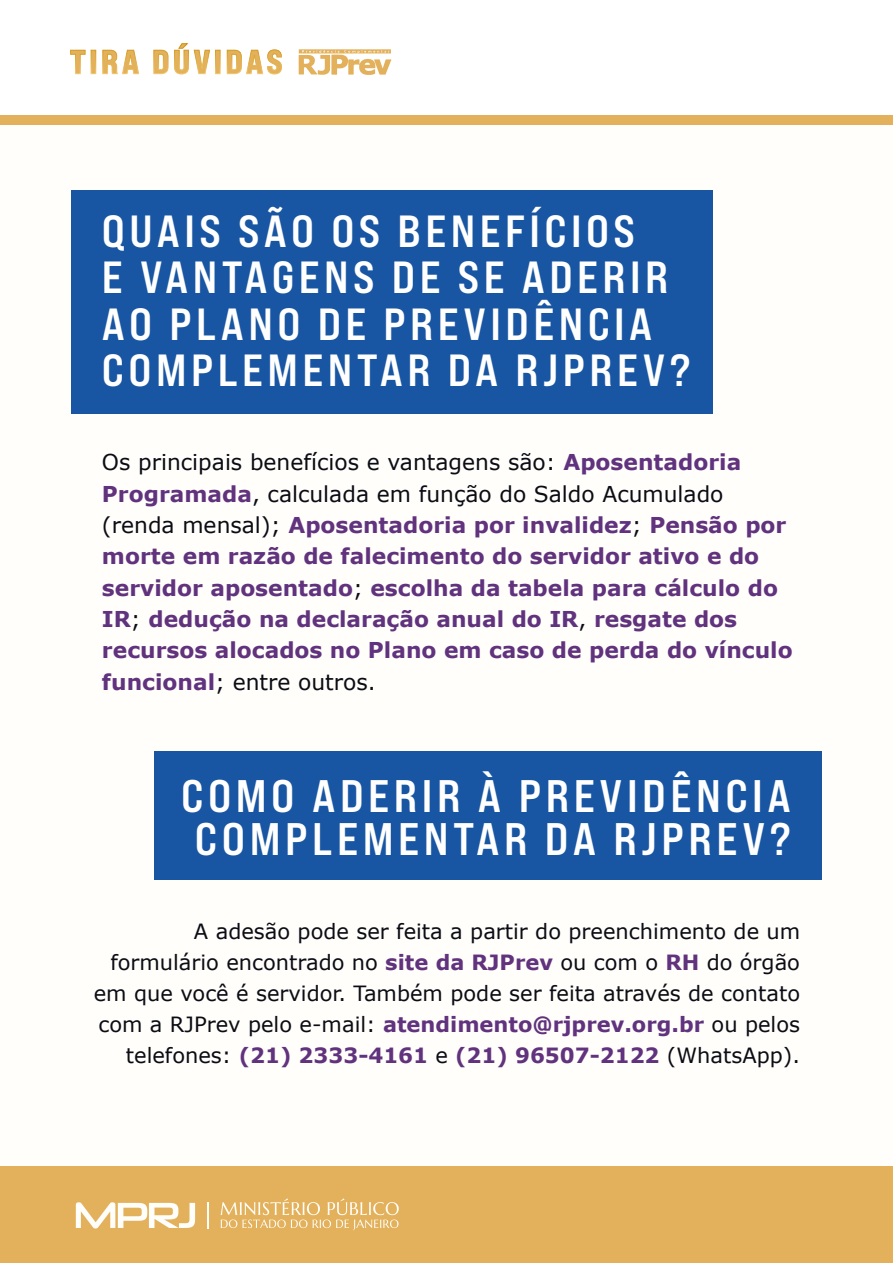
<style>
.page{position:relative;width:893px;height:1263px;background:#fffefb}
.page>*{position:absolute;margin:0;border:0;box-sizing:border-box;transform-origin:0 0}
.t1{font:45.6px/42.9px "Bebas Neue Pro Exp Bd";letter-spacing:.1em;color:#fff;text-align:center}
.t2{font:45px/46px "Bebas Neue Pro Exp Bd";letter-spacing:.1em;color:#fff}
.t3{font:700 21.9px/31.3px "Verdana";color:#61327d}
.t4{font:21px/31px "Verdana";color:#0b0c14;text-align:right}
.s1{font-weight:400;color:#0b0c14}
.s2{font-weight:700;color:#61327d}
</style>
<div class="page">
<div style="left:0;top:1166px;width:893px;height:96px;background:#e3b15b"></div>
<div style="left:0;top:0;width:893px;height:116px;background:#fff"></div>
<div style="left:0;top:116px;width:893px;height:9px;background:#e3b15b"></div>
<svg style="left:76px;top:1202px;width:119px;height:26px"></svg>
<svg style="left:207px;top:1202px;width:1px;height:27px"></svg>
<svg style="left:220px;top:1198px;width:179px;height:32px"></svg>
<div style="left:91px;top:50px;width:5px;height:24px;background:#e3b15b"></div>
<div style="left:215px;top:50px;width:5px;height:24px;background:#e3b15b"></div>
<svg style="left:70px;top:50px;width:15px;height:24px"></svg>
<svg style="left:102px;top:50px;width:37px;height:24px"></svg>
<svg style="left:153px;top:50px;width:15px;height:24px"></svg>
<svg style="left:174px;top:43px;width:36px;height:31px"></svg>
<svg style="left:227px;top:49px;width:55px;height:25px"></svg>
<svg style="left:299px;top:49px;width:92px;height:26px"></svg>
<div style="left:71px;top:191px;width:641px;height:223px;background:#1855a2"></div>
<div style="left:154px;top:751px;width:668px;height:129px;background:#1855a2"></div>
<h2 class="t2" style="left:102px;top:208px;width:590px">QUAIS SÃO OS BENEFÍCIOS<br>E VANTAGENS DE SE ADERIR<br>AO PLANO DE PREVIDÊNCIA<br>COMPLEMENTAR DA RJPREV?</h2>
<p class="t3" style="left:102px;top:446px;width:692px"><span class="s1">Os principais benefícios e vantagens são:</span> Aposentadoria Programada<span class="s1">, calculada em função do Saldo Acumulado (renda mensal);</span> Aposentadoria por invalidez<span class="s1">;</span> Pensão por morte em razão de falecimento do servidor ativo e do servidor aposentado<span class="s1">;</span> escolha da tabela para cálculo do IR<span class="s1">;</span> dedução na declaração anual do IR<span class="s1">,</span> resgate dos recursos alocados no Plano em caso de perda do vínculo funcional<span class="s1">; entre outros.</span></p>
<h1 class="t1" style="left:181px;top:773px;width:611px">COMO ADERIR À PREVIDÊNCIA<br>COMPLEMENTAR DA RJPREV?</h1>
<p class="t4" style="left:94px;top:916px;width:708px">A adesão pode ser feita a partir do preenchimento de um formulário encontrado no <span class="s2">site da RJPrev</span> ou com o <span class="s2">RH</span> do órgão em que você é servidor. Também pode ser feita através de contato com a RJPrev pelo e-mail: <span class="s2">atendimento@rjprev.org.br</span> ou pelos telefones: <span class="s2">(21) 2333-4161</span> e <span class="s2">(21) 96507-2122</span> (WhatsApp).</p>
</div>
